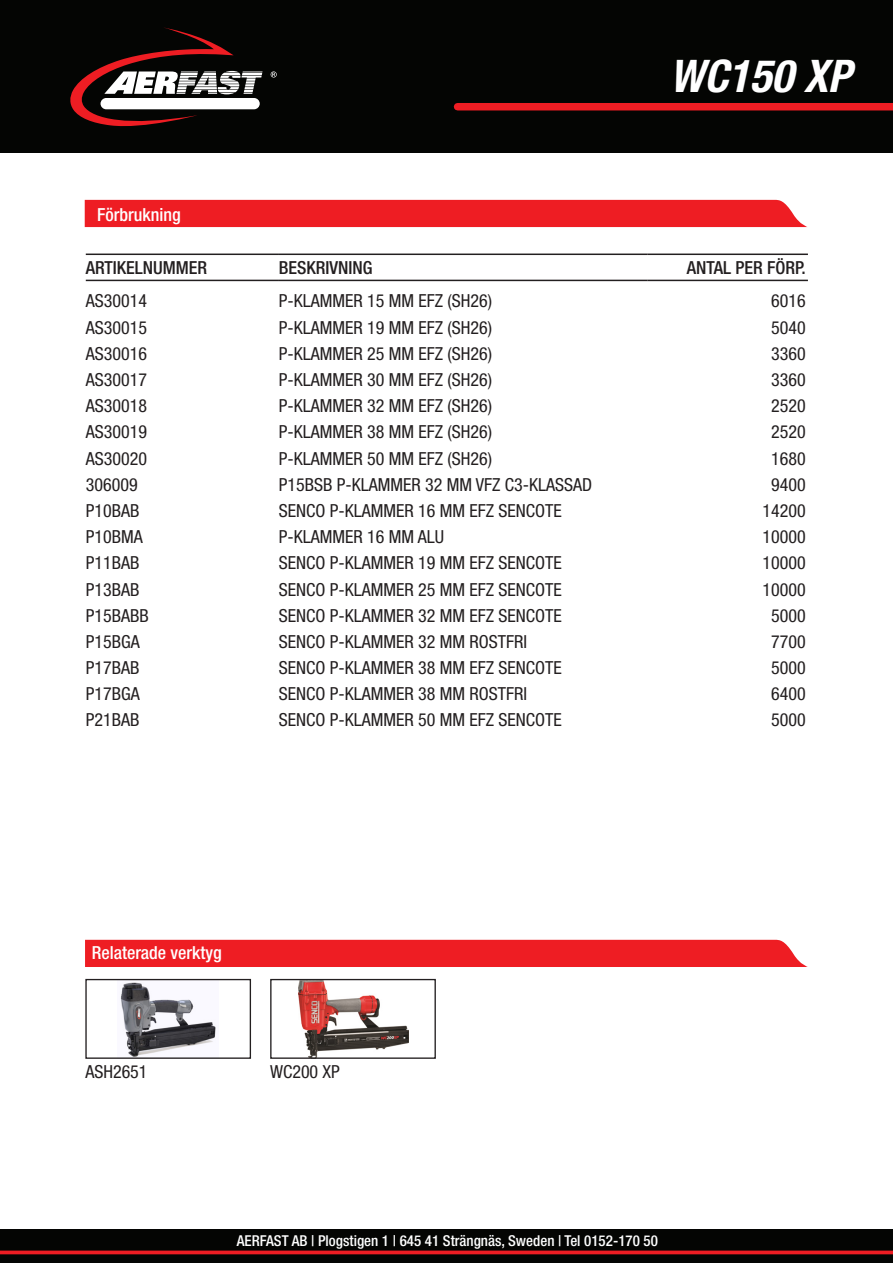
<style>
.page{position:relative;width:893px;height:1263px;background:#fff}
.page>*{position:absolute;margin:0;border:0;box-sizing:border-box;transform-origin:0 0}
.t1{font:italic 700 condensed 45px "Helvetica Neue";color:#fff}
.t2{font:condensed 18px "Helvetica Neue";color:#231f20}
.t3{font:500 condensed 18px "Helvetica Neue";color:#231f20}
.t4{font:500 condensed 18px "Helvetica Neue";color:#fff}
.t5{font:500 condensed 15px "Helvetica Neue";color:#fff}
</style>
<div class="page">
<div style="left:0;top:1229px;width:893px;height:34px;background:#040503"></div>
<div style="left:0;top:0;width:893px;height:153px;background:#040503"></div>
<svg style="left:70px;top:27px;width:193px;height:100px"></svg>
<div style="left:101px;top:98px;width:159px;height:11px;background:#fff;border-radius:6px"></div>
<svg style="left:271px;top:71px;width:6px;height:7px"></svg>
<div style="left:458px;top:103px;width:435px;height:7px;background:#ee1d23"></div>
<svg style="left:0;top:1250px;width:893px;height:4px;background:#cb191e"></svg>
<hr style="left:86px;top:254px;width:193px;height:1px;background:#231f20">
<hr style="left:279px;top:254px;width:368px;height:1px;background:#231f20">
<hr style="left:647px;top:254px;width:161px;height:1px;background:#231f20">
<hr style="left:86px;top:280px;width:193px;height:1px;background:#231f20">
<hr style="left:279px;top:280px;width:368px;height:1px;background:#231f20">
<hr style="left:647px;top:280px;width:161px;height:1px;background:#231f20">
<div style="left:85px;top:200px;width:722px;height:27px;background:#ee1d23"></div>
<div style="left:85px;top:940px;width:723px;height:27px;background:#ee1d23"></div>
<img style="left:120px;top:982px;width:96px;height:75px">
<div style="left:85px;top:979px;width:166px;height:80px;border:1px solid #231f20"></div>
<img style="left:298px;top:981px;width:110px;height:76px">
<div style="left:270px;top:979px;width:166px;height:80px;border:1px solid #231f20"></div>
<p class="t4" style="left:97px;top:204px;width:85px">Förbrukning</p>
<h1 class="t1" style="left:670px;top:49px;width:183px">WC150 XP</h1>
<p class="t3" style="left:86px;top:257px;width:123px">ARTIKELNUMMER</p>
<p class="t3" style="left:279px;top:257px;width:95px">BESKRIVNING</p>
<p class="t3" style="left:687px;top:257px;width:120px">ANTAL PER FÖRP.</p>
<p class="t2" style="left:86px;top:291px;width:63px">AS30014</p>
<p class="t2" style="left:279px;top:291px;width:215px">P-KLAMMER 15 MM EFZ (SH26)</p>
<p class="t2" style="left:771px;top:291px;width:36px">6016</p>
<p class="t2" style="left:86px;top:317px;width:63px">AS30015</p>
<p class="t2" style="left:279px;top:317px;width:215px">P-KLAMMER 19 MM EFZ (SH26)</p>
<p class="t2" style="left:771px;top:317px;width:36px">5040</p>
<p class="t2" style="left:86px;top:343px;width:63px">AS30016</p>
<p class="t2" style="left:279px;top:343px;width:215px">P-KLAMMER 25 MM EFZ (SH26)</p>
<p class="t2" style="left:771px;top:343px;width:36px">3360</p>
<p class="t2" style="left:86px;top:369px;width:63px">AS30017</p>
<p class="t2" style="left:279px;top:369px;width:215px">P-KLAMMER 30 MM EFZ (SH26)</p>
<p class="t2" style="left:771px;top:369px;width:36px">3360</p>
<p class="t2" style="left:86px;top:395px;width:63px">AS30018</p>
<p class="t2" style="left:279px;top:395px;width:215px">P-KLAMMER 32 MM EFZ (SH26)</p>
<p class="t2" style="left:771px;top:395px;width:36px">2520</p>
<p class="t2" style="left:86px;top:422px;width:63px">AS30019</p>
<p class="t2" style="left:279px;top:422px;width:215px">P-KLAMMER 38 MM EFZ (SH26)</p>
<p class="t2" style="left:771px;top:422px;width:36px">2520</p>
<p class="t2" style="left:86px;top:448px;width:63px">AS30020</p>
<p class="t2" style="left:279px;top:448px;width:215px">P-KLAMMER 50 MM EFZ (SH26)</p>
<p class="t2" style="left:771px;top:448px;width:36px">1680</p>
<p class="t2" style="left:86px;top:474px;width:53px">306009</p>
<p class="t2" style="left:279px;top:474px;width:315px">P15BSB P-KLAMMER 32 MM VFZ C3-KLASSAD</p>
<p class="t2" style="left:771px;top:474px;width:36px">9400</p>
<p class="t2" style="left:86px;top:500px;width:55px">P10BAB</p>
<p class="t2" style="left:279px;top:500px;width:284px">SENCO P-KLAMMER 16 MM EFZ SENCOTE</p>
<p class="t2" style="left:763px;top:500px;width:45px">14200</p>
<p class="t2" style="left:86px;top:526px;width:58px">P10BMA</p>
<p class="t2" style="left:279px;top:526px;width:167px">P-KLAMMER 16 MM ALU</p>
<p class="t2" style="left:763px;top:526px;width:45px">10000</p>
<p class="t2" style="left:86px;top:552px;width:55px">P11BAB</p>
<p class="t2" style="left:279px;top:552px;width:284px">SENCO P-KLAMMER 19 MM EFZ SENCOTE</p>
<p class="t2" style="left:763px;top:552px;width:45px">10000</p>
<p class="t2" style="left:86px;top:579px;width:55px">P13BAB</p>
<p class="t2" style="left:279px;top:579px;width:284px">SENCO P-KLAMMER 25 MM EFZ SENCOTE</p>
<p class="t2" style="left:763px;top:579px;width:45px">10000</p>
<p class="t2" style="left:86px;top:605px;width:64px">P15BABB</p>
<p class="t2" style="left:279px;top:605px;width:284px">SENCO P-KLAMMER 32 MM EFZ SENCOTE</p>
<p class="t2" style="left:771px;top:605px;width:36px">5000</p>
<p class="t2" style="left:86px;top:631px;width:55px">P15BGA</p>
<p class="t2" style="left:279px;top:631px;width:250px">SENCO P-KLAMMER 32 MM ROSTFRI</p>
<p class="t2" style="left:771px;top:631px;width:36px">7700</p>
<p class="t2" style="left:86px;top:657px;width:55px">P17BAB</p>
<p class="t2" style="left:279px;top:657px;width:284px">SENCO P-KLAMMER 38 MM EFZ SENCOTE</p>
<p class="t2" style="left:771px;top:657px;width:36px">5000</p>
<p class="t2" style="left:86px;top:683px;width:55px">P17BGA</p>
<p class="t2" style="left:279px;top:683px;width:250px">SENCO P-KLAMMER 38 MM ROSTFRI</p>
<p class="t2" style="left:771px;top:683px;width:36px">6400</p>
<p class="t2" style="left:86px;top:710px;width:55px">P21BAB</p>
<p class="t2" style="left:279px;top:710px;width:284px">SENCO P-KLAMMER 50 MM EFZ SENCOTE</p>
<p class="t2" style="left:771px;top:710px;width:36px">5000</p>
<p class="t4" style="left:92px;top:942px;width:132px">Relaterade verktyg</p>
<p class="t2" style="left:85px;top:1061px;width:64px">ASH2651</p>
<p class="t2" style="left:270px;top:1061px;width:71px">WC200 XP</p>
<p class="t5" style="left:237px;top:1231px;width:423px">AERFAST AB | Plogstigen 1 | 645 41 Strängnäs, Sweden | Tel 0152-170 50</p>
</div>
